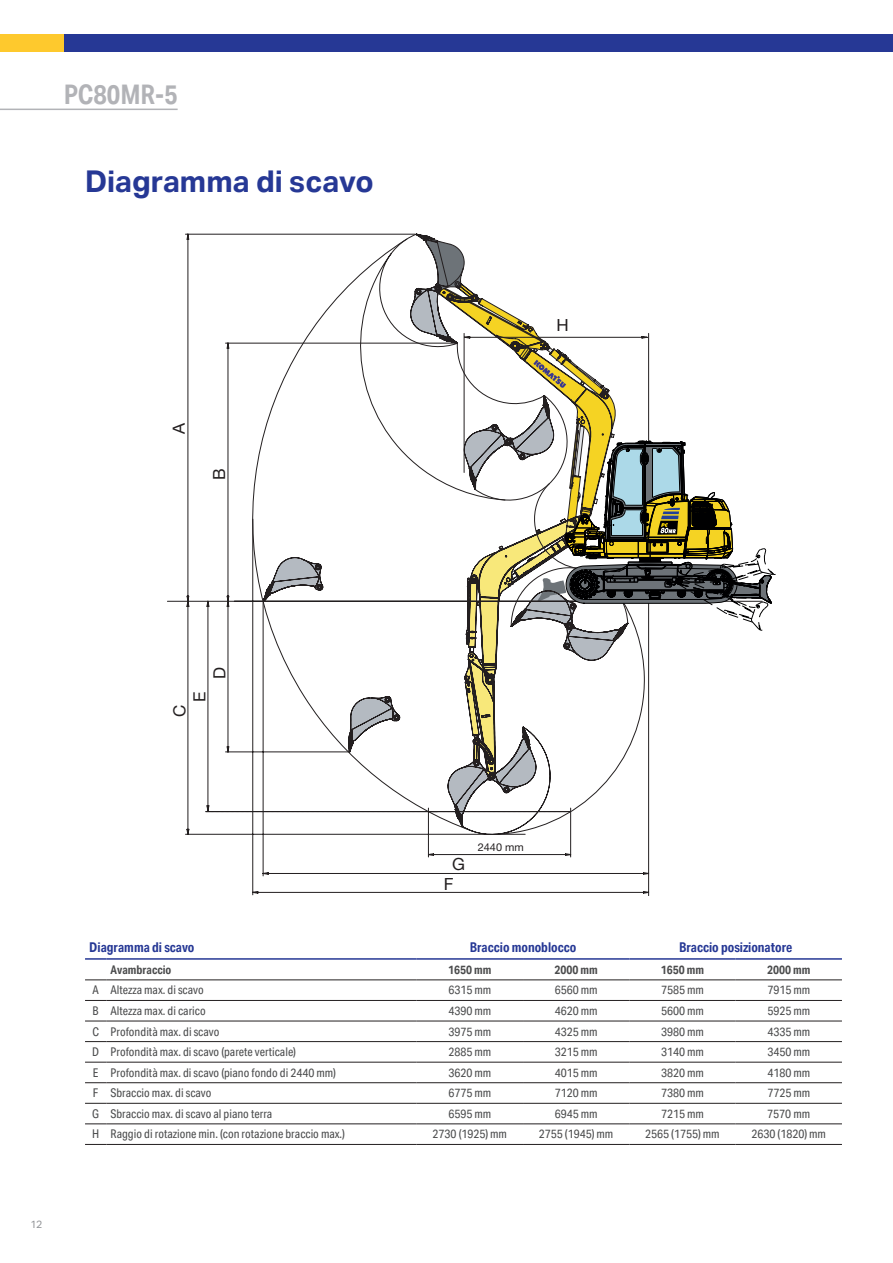
<style>
.page{position:relative;width:893px;height:1263px;background:#fff}
.page>*{position:absolute;margin:0;border:0;box-sizing:border-box;transform-origin:0 0}
.t1{font:700 30px "Aktiv Grotesk";color:#263895}
.t2{font:700 27px "Aktiv Grotesk Cd";color:#b2b3b7}
.t3{font:16.8px "Helvetica Neue LT Pro";color:#231f20}
.t4{font:700 13.5px "Aktiv Grotesk Cd";color:#263895}
.t5{font:12px "Aktiv Grotesk Cd";color:#4b4c4d}
.t6{font:700 12px "Aktiv Grotesk Cd";color:#4b4c4d}
.t7{font:10.8px "Helvetica Neue LT Pro";color:#231f20}
.t8{font:10.5px "Aktiv Grotesk";color:#939598}
</style>
<div class="page">
<svg style="left:85px;top:1000px;width:21px;height:1px"></svg>
<svg style="left:85px;top:1041px;width:21px;height:1px"></svg>
<hr style="left:106px;top:1041px;width:311px;height:1px;background:#231f20">
<hr style="left:417px;top:1041px;width:106px;height:1px;background:#231f20">
<svg style="left:85px;top:1062px;width:21px;height:1px"></svg>
<hr style="left:106px;top:1062px;width:311px;height:1px;background:#231f20">
<hr style="left:417px;top:1062px;width:106px;height:1px;background:#231f20">
<svg style="left:85px;top:1082px;width:21px;height:1px"></svg>
<hr style="left:106px;top:1082px;width:311px;height:1px;background:#231f20">
<hr style="left:417px;top:1082px;width:106px;height:1px;background:#231f20">
<svg style="left:85px;top:1103px;width:21px;height:1px"></svg>
<hr style="left:106px;top:1103px;width:311px;height:1px;background:#231f20">
<hr style="left:417px;top:1103px;width:106px;height:1px;background:#231f20">
<svg style="left:85px;top:1123px;width:21px;height:1px"></svg>
<svg style="left:85px;top:1144px;width:21px;height:1px"></svg>
<hr style="left:106px;top:1123px;width:311px;height:1px;background:#231f20">
<hr style="left:106px;top:1144px;width:311px;height:1px;background:#231f20">
<hr style="left:417px;top:1123px;width:106px;height:1px;background:#231f20">
<hr style="left:417px;top:1144px;width:106px;height:1px;background:#231f20">
<hr style="left:106px;top:1021px;width:311px;height:1px;background:#231f20">
<hr style="left:417px;top:1021px;width:106px;height:1px;background:#231f20">
<hr style="left:106px;top:1000px;width:311px;height:1px;background:#231f20">
<hr style="left:417px;top:1000px;width:106px;height:1px;background:#231f20">
<svg style="left:85px;top:1021px;width:21px;height:1px"></svg>
<svg style="left:85px;top:979px;width:21px;height:1px"></svg>
<hr style="left:106px;top:979px;width:311px;height:1px;background:#231f20">
<hr style="left:417px;top:979px;width:106px;height:1px;background:#231f20">
<hr style="left:523px;top:979px;width:106px;height:1px;background:#231f20">
<hr style="left:629px;top:979px;width:107px;height:1px;background:#231f20">
<hr style="left:736px;top:979px;width:106px;height:1px;background:#231f20">
<hr style="left:85px;top:958px;width:21px;height:2px;background:#263895">
<hr style="left:106px;top:958px;width:311px;height:2px;background:#263895">
<hr style="left:417px;top:958px;width:106px;height:2px;background:#263895">
<hr style="left:523px;top:958px;width:106px;height:2px;background:#263895">
<hr style="left:629px;top:958px;width:107px;height:2px;background:#263895">
<hr style="left:736px;top:958px;width:106px;height:2px;background:#263895">
<hr style="left:523px;top:1000px;width:106px;height:1px;background:#231f20">
<hr style="left:629px;top:1000px;width:107px;height:1px;background:#231f20">
<hr style="left:736px;top:1000px;width:106px;height:1px;background:#231f20">
<hr style="left:523px;top:1021px;width:106px;height:1px;background:#231f20">
<hr style="left:629px;top:1021px;width:107px;height:1px;background:#231f20">
<hr style="left:736px;top:1021px;width:106px;height:1px;background:#231f20">
<hr style="left:523px;top:1041px;width:106px;height:1px;background:#231f20">
<hr style="left:629px;top:1041px;width:107px;height:1px;background:#231f20">
<hr style="left:736px;top:1041px;width:106px;height:1px;background:#231f20">
<hr style="left:523px;top:1062px;width:106px;height:1px;background:#231f20">
<hr style="left:629px;top:1062px;width:107px;height:1px;background:#231f20">
<hr style="left:736px;top:1062px;width:106px;height:1px;background:#231f20">
<hr style="left:523px;top:1082px;width:106px;height:1px;background:#231f20">
<hr style="left:629px;top:1082px;width:107px;height:1px;background:#231f20">
<hr style="left:736px;top:1082px;width:106px;height:1px;background:#231f20">
<hr style="left:523px;top:1103px;width:106px;height:1px;background:#231f20">
<hr style="left:629px;top:1103px;width:107px;height:1px;background:#231f20">
<hr style="left:736px;top:1103px;width:106px;height:1px;background:#231f20">
<hr style="left:523px;top:1123px;width:106px;height:1px;background:#231f20">
<hr style="left:629px;top:1123px;width:107px;height:1px;background:#231f20">
<hr style="left:736px;top:1123px;width:106px;height:1px;background:#231f20">
<hr style="left:523px;top:1144px;width:106px;height:1px;background:#231f20">
<hr style="left:629px;top:1144px;width:107px;height:1px;background:#231f20">
<hr style="left:736px;top:1144px;width:106px;height:1px;background:#231f20">
<svg style="left:185px;top:234px;width:465px;height:662px"></svg>
<hr style="left:167px;top:601px;width:595px;height:1px;background:#231f20">
<svg style="left:205px;top:234px;width:571px;height:609px"></svg>
<hr style="left:0;top:109px;width:178px;height:1px;background:#b2b3b7">
<div style="left:0;top:34px;width:143px;height:17px;background:#fec92d"></div>
<div style="left:64px;top:34px;width:829px;height:17px;background:#263895"></div>
<h2 class="t2" style="left:64px;top:79px;width:115px">PC80MR-5</h2>
<h1 class="t1" style="left:85px;top:164px;width:290px">Diagramma di scavo</h1>
<h3 class="t3" style="left:169px;top:434px;width:13px;rotate:-90deg">A</h3>
<h3 class="t3" style="left:209px;top:480px;width:13px;rotate:-90deg">B</h3>
<h3 class="t3" style="left:557px;top:315px;width:14px">H</h3>
<h3 class="t3" style="left:189px;top:702px;width:12px;rotate:-90deg">E</h3>
<h3 class="t3" style="left:169px;top:717px;width:14px;rotate:-90deg">C</h3>
<h3 class="t3" style="left:209px;top:679px;width:13px;rotate:-90deg">D</h3>
<p class="t8" style="left:31px;top:1218px;width:13px">12</p>
<h3 class="t3" style="left:452px;top:854px;width:14px">G</h3>
<h3 class="t3" style="left:444px;top:873px;width:11px">F</h3>
<p class="t7" style="left:478px;top:841px;width:47px">2440 mm</p>
<p class="t4" style="left:89px;top:939px;width:107px">Diagramma di scavo</p>
<p class="t4" style="left:470px;top:939px;width:108px">Braccio monoblocco</p>
<p class="t4" style="left:679px;top:939px;width:115px">Braccio posizionatore</p>
<p class="t6" style="left:111px;top:963px;width:62px">Avambraccio</p>
<p class="t6" style="left:448px;top:963px;width:45px">1650 mm</p>
<p class="t6" style="left:554px;top:963px;width:45px">2000 mm</p>
<p class="t6" style="left:661px;top:963px;width:45px">1650 mm</p>
<p class="t6" style="left:767px;top:963px;width:45px">2000 mm</p>
<p class="t5" style="left:92px;top:983px;width:113px">A Altezza max. di scavo</p>
<p class="t5" style="left:448px;top:983px;width:44px">6315 mm</p>
<p class="t5" style="left:555px;top:983px;width:44px">6560 mm</p>
<p class="t5" style="left:661px;top:983px;width:44px">7585 mm</p>
<p class="t5" style="left:767px;top:983px;width:44px">7915 mm</p>
<p class="t5" style="left:93px;top:1004px;width:115px">B Altezza max. di carico</p>
<p class="t5" style="left:448px;top:1004px;width:44px">4390 mm</p>
<p class="t5" style="left:555px;top:1004px;width:44px">4620 mm</p>
<p class="t5" style="left:661px;top:1004px;width:44px">5600 mm</p>
<p class="t5" style="left:767px;top:1004px;width:44px">5925 mm</p>
<p class="t5" style="left:92px;top:1024px;width:128px">C Profondità max. di scavo</p>
<p class="t5" style="left:448px;top:1024px;width:44px">3975 mm</p>
<p class="t5" style="left:555px;top:1024px;width:44px">4325 mm</p>
<p class="t5" style="left:661px;top:1024px;width:44px">3980 mm</p>
<p class="t5" style="left:767px;top:1024px;width:44px">4335 mm</p>
<p class="t5" style="left:92px;top:1045px;width:205px">D Profondità max. di scavo (parete verticale)</p>
<p class="t5" style="left:448px;top:1045px;width:44px">2885 mm</p>
<p class="t5" style="left:555px;top:1045px;width:44px">3215 mm</p>
<p class="t5" style="left:661px;top:1045px;width:44px">3140 mm</p>
<p class="t5" style="left:767px;top:1045px;width:44px">3450 mm</p>
<p class="t5" style="left:93px;top:1065px;width:245px">E Profondità max. di scavo (piano fondo di 2440 mm)</p>
<p class="t5" style="left:448px;top:1065px;width:44px">3620 mm</p>
<p class="t5" style="left:555px;top:1065px;width:44px">4015 mm</p>
<p class="t5" style="left:661px;top:1065px;width:44px">3820 mm</p>
<p class="t5" style="left:767px;top:1065px;width:44px">4180 mm</p>
<p class="t5" style="left:93px;top:1086px;width:120px">F Sbraccio max. di scavo</p>
<p class="t5" style="left:448px;top:1086px;width:44px">6775 mm</p>
<p class="t5" style="left:555px;top:1086px;width:44px">7120 mm</p>
<p class="t5" style="left:661px;top:1086px;width:44px">7380 mm</p>
<p class="t5" style="left:767px;top:1086px;width:44px">7725 mm</p>
<p class="t5" style="left:92px;top:1107px;width:182px">G Sbraccio max. di scavo al piano terra</p>
<p class="t5" style="left:448px;top:1107px;width:44px">6595 mm</p>
<p class="t5" style="left:555px;top:1107px;width:44px">6945 mm</p>
<p class="t5" style="left:661px;top:1107px;width:44px">7215 mm</p>
<p class="t5" style="left:767px;top:1107px;width:44px">7570 mm</p>
<p class="t5" style="left:92px;top:1127px;width:255px">H Raggio di rotazione min. (con rotazione braccio max.)</p>
<p class="t5" style="left:433px;top:1127px;width:76px">2730 (1925) mm</p>
<p class="t5" style="left:539px;top:1127px;width:76px">2755 (1945) mm</p>
<p class="t5" style="left:645px;top:1127px;width:76px">2565 (1755) mm</p>
<p class="t5" style="left:751px;top:1127px;width:76px">2630 (1820) mm</p>
</div>
